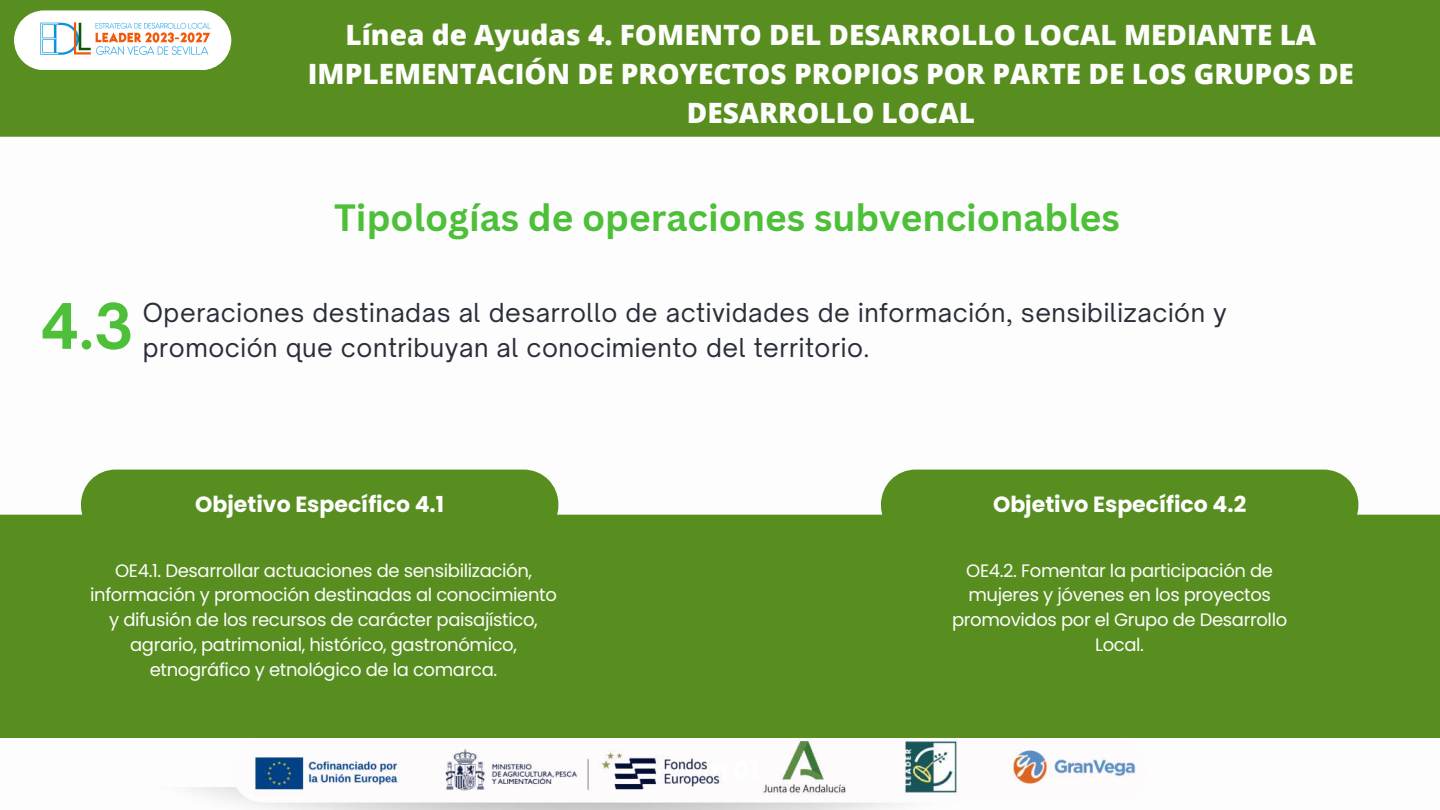
<style>
.page{position:relative;width:1440px;height:810px;background:#fff}
.page>*{position:absolute;margin:0;border:0;box-sizing:border-box;transform-origin:0 0}
.t1{font:700 60px "Open Sauce One";color:#4dbf38}
.t2{font:700 37px "Canva Sans";color:#4dbf38}
.t3{font:800 28px/39px "Open Sans";color:#fdfdfd;text-align:center}
.t4{font:25px/34.5px "Open Sauce One";letter-spacing:.02em;color:#2a2e3a}
.t5{font:700 22px "Poppins";color:#fff}
.t6{font:18px/24.8px "Poppins";letter-spacing:-.02em;color:#fdfdfd;text-align:center}
</style>
<div class="page">
<div style="left:0;top:515px;width:1440px;height:223px;background:#588e1f"></div>
<div style="left:81px;top:470px;width:477px;height:70px;background:#588e1f"></div>
<div style="left:0;top:0;width:1440px;height:137px;background:#588e1f"></div>
<div style="left:14px;top:10px;width:217px;height:60px;background:#fff;border-radius:30px"></div>
<img style="left:40px;top:22px;width:171px;height:33px">
<img style="left:231px;top:722px;width:917px;height:81px">
<div style="left:881px;top:470px;width:477px;height:70px;background:#588e1f"></div>
<h3 class="t3" style="left:308px;top:14px;width:1048px">Línea de Ayudas 4. FOMENTO DEL DESARROLLO LOCAL MEDIANTE LA<br>IMPLEMENTACIÓN DE PROYECTOS PROPIOS POR PARTE DE LOS GRUPOS DE<br>DESARROLLO LOCAL</h3>
<h2 class="t2" style="left:334px;top:192px;width:787px">Tipologías de operaciones subvencionables</h2>
<h1 class="t1" style="left:40px;top:289px;width:95px">4.3</h1>
<h3 class="t4" style="left:143px;top:295px;width:1086px">Operaciones destinadas al desarrollo de actividades de información, sensibilización y promoción que contribuyan al conocimiento del territorio.</h3>
<p class="t5" style="left:195px;top:489px;width:250px">Objetivo Específico 4.1</p>
<p class="t5" style="left:993px;top:489px;width:255px">Objetivo Específico 4.2</p>
<p class="t6" style="left:90px;top:558px;width:468px">OE4.1. Desarrollar actuaciones de sensibilización, información y promoción destinadas al conocimiento y difusión de los recursos de carácter paisajístico, agrario, patrimonial, histórico, gastronómico, etnográfico y etnológico de la comarca.</p>
<p class="t6" style="left:952px;top:558px;width:337px">OE4.2. Fomentar la participación de mujeres y jóvenes en los proyectos promovidos por el Grupo de Desarrollo<br>Local.</p>
</div>
